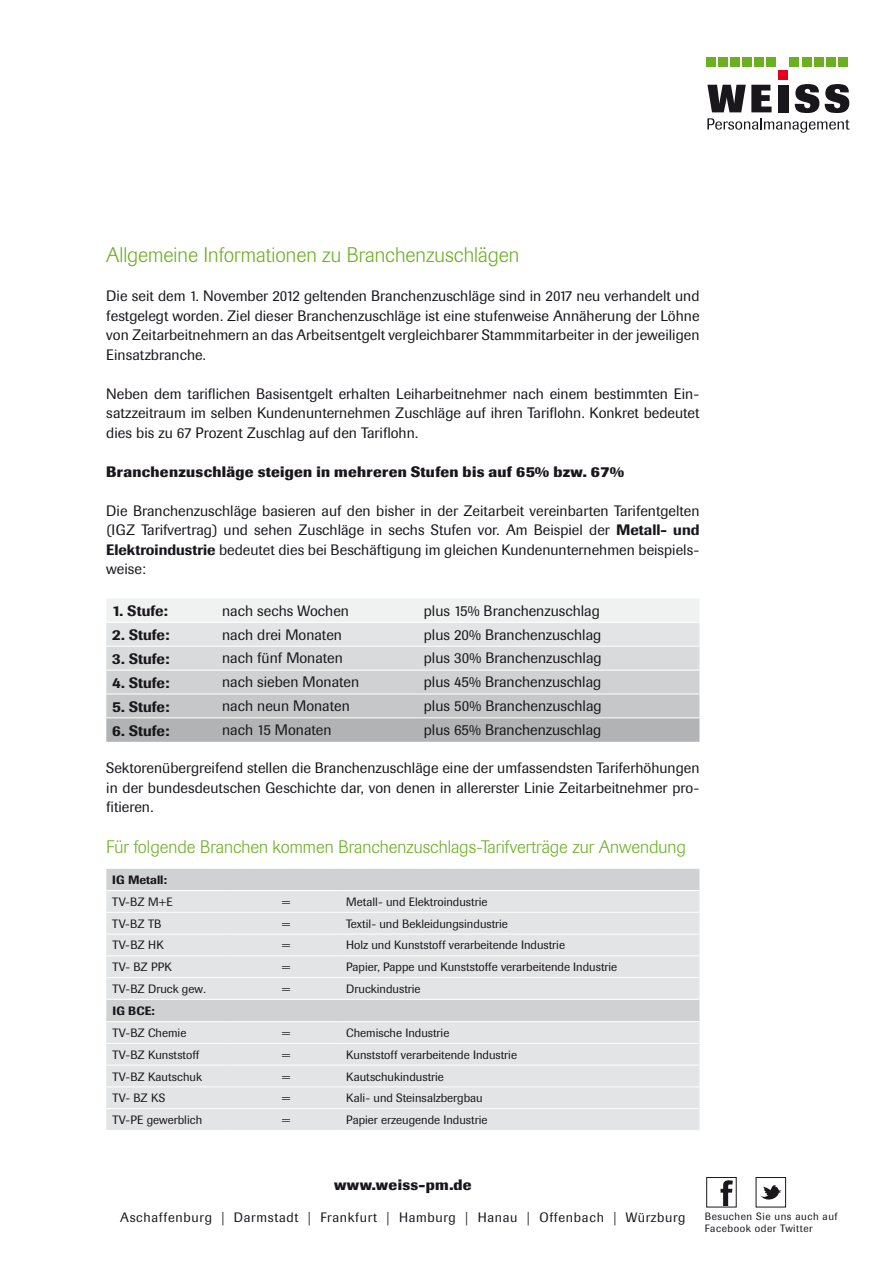
<style>
.page{position:relative;width:893px;height:1263px;background:#fff}
.page>*{position:absolute;margin:0;border:0;box-sizing:border-box;transform-origin:0 0}
.t1{font:300 21px "Supersonic BSK";color:#6bb022}
.t2{font:300 18px "Supersonic BSK";color:#6bb022}
.t3{font:15px/19.5px "Supersonic BSK";color:#1a171c;text-align:justify}
.t4{font:700 15px "Supersonic BSK";letter-spacing:.02em;color:#1a171c}
.t5{font:500 15px "Supersonic BSK";color:#1a171c}
.t6{font:13.5px "Supersonic BSK";letter-spacing:.05em;color:#1a171c}
.t7{font:12px "Supersonic BSK";color:#1a171c}
.t8{font:500 12px "Supersonic BSK";color:#1a171c}
.t9{font:10.5px/12.6px "Supersonic BSK";letter-spacing:.05em;color:#1a171c}
.s1{font-weight:500}
</style>
<div class="page">
<svg style="left:106px;top:599px;width:593px;height:143px"></svg>
<hr style="left:106px;top:622px;width:110px;height:1px;background:#fff">
<hr style="left:216px;top:622px;width:202px;height:1px;background:#fff">
<hr style="left:418px;top:622px;width:281px;height:1px;background:#fff">
<hr style="left:106px;top:646px;width:110px;height:1px;background:#fff">
<hr style="left:216px;top:646px;width:202px;height:1px;background:#fff">
<hr style="left:418px;top:646px;width:281px;height:1px;background:#fff">
<hr style="left:106px;top:670px;width:110px;height:1px;background:#fff">
<hr style="left:216px;top:670px;width:202px;height:1px;background:#fff">
<hr style="left:418px;top:670px;width:281px;height:1px;background:#fff">
<hr style="left:106px;top:694px;width:110px;height:1px;background:#fff">
<hr style="left:216px;top:694px;width:202px;height:1px;background:#fff">
<hr style="left:418px;top:694px;width:281px;height:1px;background:#fff">
<hr style="left:106px;top:717px;width:110px;height:1px;background:#fff">
<hr style="left:216px;top:717px;width:202px;height:1px;background:#fff">
<hr style="left:418px;top:717px;width:281px;height:1px;background:#fff">
<div style="left:106px;top:869px;width:593px;height:21px;background:#d0d1d2"></div>
<svg style="left:106px;top:891px;width:593px;height:239px;background:#e1e2e3"></svg>
<hr style="left:106px;top:912px;width:120px;height:1px;background:#fff">
<hr style="left:226px;top:912px;width:114px;height:1px;background:#fff">
<hr style="left:340px;top:912px;width:359px;height:1px;background:#fff">
<hr style="left:106px;top:934px;width:120px;height:1px;background:#fff">
<hr style="left:226px;top:934px;width:114px;height:1px;background:#fff">
<hr style="left:340px;top:934px;width:359px;height:1px;background:#fff">
<hr style="left:106px;top:955px;width:120px;height:1px;background:#fff">
<hr style="left:226px;top:955px;width:114px;height:1px;background:#fff">
<hr style="left:340px;top:955px;width:359px;height:1px;background:#fff">
<hr style="left:106px;top:977px;width:120px;height:1px;background:#fff">
<hr style="left:226px;top:977px;width:114px;height:1px;background:#fff">
<hr style="left:340px;top:977px;width:359px;height:1px;background:#fff">
<hr style="left:106px;top:999px;width:120px;height:1px;background:#fff">
<hr style="left:226px;top:999px;width:114px;height:1px;background:#fff">
<hr style="left:340px;top:999px;width:359px;height:1px;background:#fff">
<hr style="left:106px;top:1021px;width:120px;height:1px;background:#fff">
<hr style="left:226px;top:1021px;width:114px;height:1px;background:#fff">
<hr style="left:340px;top:1021px;width:359px;height:1px;background:#fff">
<hr style="left:106px;top:1043px;width:120px;height:1px;background:#fff">
<hr style="left:226px;top:1043px;width:114px;height:1px;background:#fff">
<hr style="left:340px;top:1043px;width:359px;height:1px;background:#fff">
<hr style="left:106px;top:1065px;width:120px;height:1px;background:#fff">
<hr style="left:226px;top:1065px;width:114px;height:1px;background:#fff">
<hr style="left:340px;top:1065px;width:359px;height:1px;background:#fff">
<hr style="left:106px;top:1086px;width:120px;height:1px;background:#fff">
<hr style="left:226px;top:1086px;width:114px;height:1px;background:#fff">
<hr style="left:340px;top:1086px;width:359px;height:1px;background:#fff">
<hr style="left:106px;top:1108px;width:120px;height:1px;background:#fff">
<hr style="left:226px;top:1108px;width:114px;height:1px;background:#fff">
<hr style="left:340px;top:1108px;width:359px;height:1px;background:#fff">
<div style="left:756px;top:1177px;width:30px;height:30px;border:1px solid #1a171c"></div>
<svg style="left:760px;top:1185px;width:21px;height:15px"></svg>
<div style="left:706px;top:1177px;width:30px;height:30px;border:1px solid #1a171c"></div>
<svg style="left:720px;top:1180px;width:13px;height:26px"></svg>
<div style="left:718px;top:57px;width:10px;height:10px;background:#6bb022"></div>
<div style="left:730px;top:57px;width:9px;height:10px;background:#6bb022"></div>
<div style="left:706px;top:57px;width:10px;height:10px;background:#6bb022"></div>
<div style="left:742px;top:57px;width:10px;height:10px;background:#6bb022"></div>
<div style="left:789px;top:57px;width:10px;height:10px;background:#6bb022"></div>
<div style="left:754px;top:57px;width:10px;height:10px;background:#6bb022"></div>
<div style="left:767px;top:57px;width:9px;height:10px;background:#6bb022"></div>
<div style="left:814px;top:57px;width:10px;height:10px;background:#6bb022"></div>
<div style="left:826px;top:57px;width:10px;height:10px;background:#6bb022"></div>
<div style="left:802px;top:57px;width:10px;height:10px;background:#6bb022"></div>
<div style="left:838px;top:57px;width:10px;height:10px;background:#6bb022"></div>
<div style="left:778px;top:70px;width:10px;height:10px;background:#e2001a"></div>
<svg style="left:707px;top:84px;width:143px;height:49px"></svg>
<h1 class="t1" style="left:106px;top:243px;width:414px">Allgemeine Informationen zu Branchenzuschlägen</h1>
<p class="t3" style="left:106px;top:287px;width:595px">Die seit dem 1. November 2012 geltenden Branchenzuschläge sind in 2017 neu verhandelt und festgelegt worden. Ziel dieser Branchenzuschläge ist eine stufenweise Annäherung der Löhne von Zeitarbeitnehmern an das Arbeitsentgelt vergleichbarer Stammmitarbeiter in der jeweiligen Einsatzbranche.</p>
<p class="t3" style="left:106px;top:384px;width:595px">Neben dem tariflichen Basisentgelt erhalten Leiharbeitnehmer nach einem bestimmten Ein&shy;satzzeitraum im selben Kundenunternehmen Zuschläge auf ihren Tariflohn. Konkret bedeutet dies bis zu 67 Prozent Zuschlag auf den Tariflohn.</p>
<p class="t4" style="left:106px;top:463px;width:519px">Branchenzuschläge steigen in mehreren Stufen bis auf 65% bzw. 67%</p>
<p class="t3" style="left:106px;top:501px;width:595px">Die Branchenzuschläge basieren auf den bisher in der Zeitarbeit vereinbarten Tarifentgelten (IGZ Tarifvertrag) und sehen Zuschläge in sechs Stufen vor. Am Beispiel der <span class="s1">Metall- und Elektroindustrie</span> bedeutet dies bei Beschäftigung im gleichen Kundenunternehmen beispiels&shy;weise:</p>
<p class="t5" style="left:112px;top:602px;width:57px">1. Stufe:</p>
<p class="t3" style="left:222px;top:601px;width:128px">nach sechs Wochen</p>
<p class="t3" style="left:424px;top:601px;width:178px">plus 15% Branchenzuschlag</p>
<p class="t5" style="left:112px;top:626px;width:59px">2. Stufe:</p>
<p class="t3" style="left:222px;top:625px;width:121px">nach drei Monaten</p>
<p class="t3" style="left:424px;top:625px;width:179px">plus 20% Branchenzuschlag</p>
<p class="t5" style="left:112px;top:650px;width:59px">3. Stufe:</p>
<p class="t3" style="left:222px;top:649px;width:122px">nach fünf Monaten</p>
<p class="t3" style="left:424px;top:649px;width:179px">plus 30% Branchenzuschlag</p>
<p class="t5" style="left:112px;top:674px;width:59px">4. Stufe:</p>
<p class="t3" style="left:222px;top:672px;width:139px">nach sieben Monaten</p>
<p class="t3" style="left:424px;top:672px;width:179px">plus 45% Branchenzuschlag</p>
<p class="t5" style="left:112px;top:697px;width:59px">5. Stufe:</p>
<p class="t3" style="left:222px;top:696px;width:129px">nach neun Monaten</p>
<p class="t3" style="left:424px;top:696px;width:179px">plus 50% Branchenzuschlag</p>
<p class="t5" style="left:112px;top:721px;width:59px">6. Stufe:</p>
<p class="t3" style="left:222px;top:720px;width:111px">nach 15 Monaten</p>
<p class="t3" style="left:424px;top:720px;width:179px">plus 65% Branchenzuschlag</p>
<p class="t3" style="left:106px;top:758px;width:595px">Sektorenübergreifend stellen die Branchenzuschläge eine der umfassendsten Tariferhöhungen in der bundesdeutschen Geschichte dar, von denen in allererster Linie Zeitarbeitnehmer pro&shy;fitieren.</p>
<p class="t2" style="left:106px;top:837px;width:581px">Für folgende Branchen kommen Branchenzuschlags-Tarifverträge zur Anwendung</p>
<p class="t8" style="left:112px;top:873px;width:56px">IG Metall:</p>
<p class="t7" style="left:112px;top:895px;width:62px">TV-BZ M+E</p>
<p class="t7" style="left:282px;top:895px;width:10px">=</p>
<p class="t7" style="left:346px;top:895px;width:143px">Metall- und Elektroindustrie</p>
<p class="t7" style="left:112px;top:916px;width:50px">TV-BZ TB</p>
<p class="t7" style="left:282px;top:916px;width:10px">=</p>
<p class="t7" style="left:346px;top:916px;width:163px">Textil- und Bekleidungsindustrie</p>
<p class="t7" style="left:112px;top:938px;width:53px">TV-BZ HK</p>
<p class="t7" style="left:282px;top:938px;width:10px">=</p>
<p class="t7" style="left:346px;top:938px;width:220px">Holz und Kunststoff verarbeitende Industrie</p>
<p class="t7" style="left:112px;top:960px;width:61px">TV- BZ PPK</p>
<p class="t7" style="left:282px;top:960px;width:10px">=</p>
<p class="t7" style="left:346px;top:960px;width:273px">Papier, Pappe und Kunststoffe verarbeitende Industrie</p>
<p class="t7" style="left:112px;top:982px;width:95px">TV-BZ Druck gew.</p>
<p class="t7" style="left:282px;top:982px;width:10px">=</p>
<p class="t7" style="left:346px;top:982px;width:76px">Druckindustrie</p>
<p class="t8" style="left:112px;top:1004px;width:44px">IG BCE:</p>
<p class="t7" style="left:112px;top:1026px;width:76px">TV-BZ Chemie</p>
<p class="t7" style="left:282px;top:1026px;width:10px">=</p>
<p class="t7" style="left:346px;top:1026px;width:105px">Chemische Industrie</p>
<p class="t7" style="left:112px;top:1047px;width:89px">TV-BZ Kunststoff</p>
<p class="t7" style="left:282px;top:1047px;width:10px">=</p>
<p class="t7" style="left:346px;top:1047px;width:172px">Kunststoff verarbeitende Industrie</p>
<p class="t7" style="left:112px;top:1069px;width:91px">TV-BZ Kautschuk</p>
<p class="t7" style="left:282px;top:1069px;width:10px">=</p>
<p class="t7" style="left:346px;top:1069px;width:99px">Kautschukindustrie</p>
<p class="t7" style="left:112px;top:1091px;width:55px">TV- BZ KS</p>
<p class="t7" style="left:282px;top:1091px;width:10px">=</p>
<p class="t7" style="left:346px;top:1091px;width:138px">Kali- und Steinsalzbergbau</p>
<p class="t7" style="left:112px;top:1113px;width:91px">TV-PE gewerblich</p>
<p class="t7" style="left:282px;top:1113px;width:10px">=</p>
<p class="t7" style="left:346px;top:1113px;width:143px">Papier erzeugende Industrie</p>
<p class="t4" style="left:334px;top:1176px;width:139px">www.weiss-pm.de</p>
<p class="t6" style="left:120px;top:1209px;width:567px">Aschaffenburg | Darmstadt | Frankfurt | Hamburg | Hanau | Offenbach | Würzburg</p>
<p class="t9" style="left:705px;top:1210px;width:134px">Besuchen Sie uns auch auf<br>Facebook oder Twitter</p>
</div>
